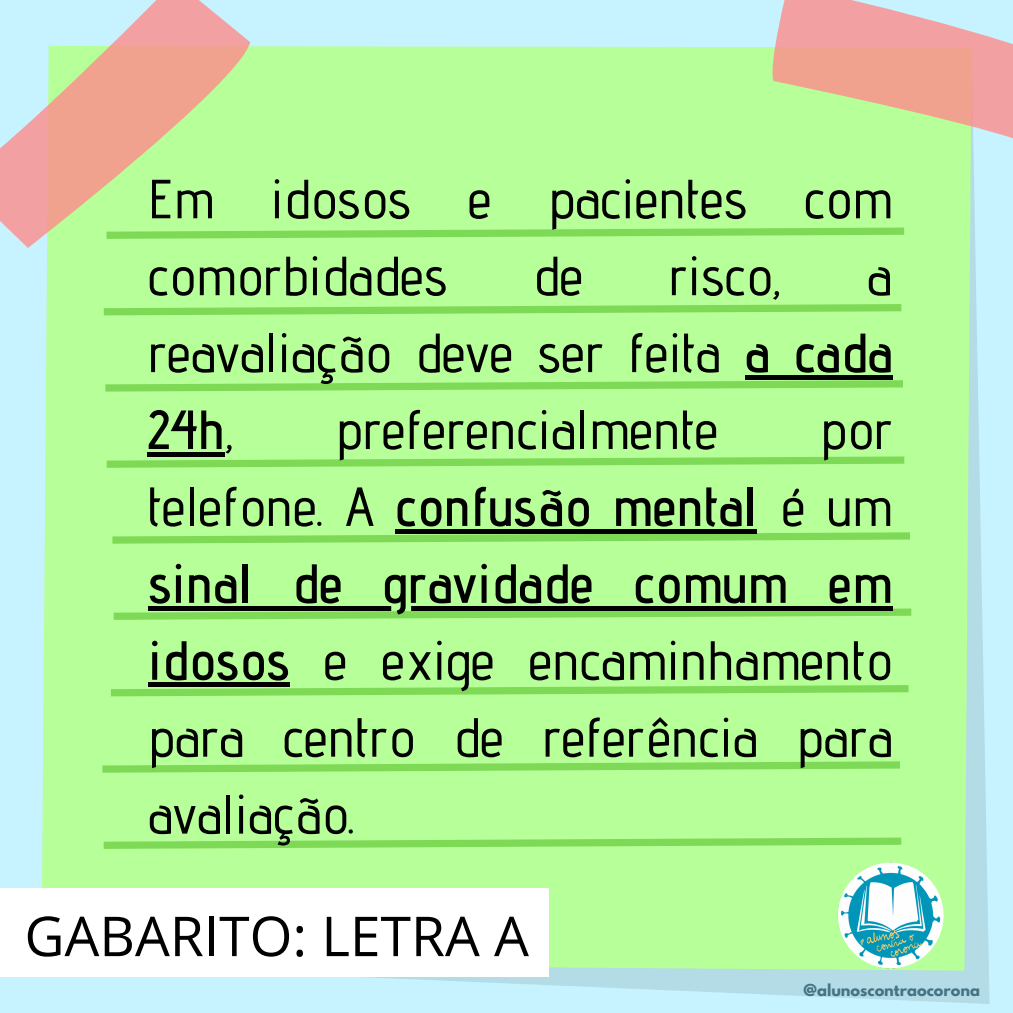
<style>
.page{position:relative;width:1013px;height:1013px;background:#fff}
.page>*{position:absolute;margin:0;border:0;box-sizing:border-box;transform-origin:0 0}
.t1{font:500 55px/76.9px "Advent Pro";color:#000;text-align:justify}
.t2{font:55px "Open Sans";color:#000}
.t3{font:700 14.62px "League Spartan";color:#467384}
.s1{font-weight:600}
</style>
<div class="page">
<div style="left:0;top:0;width:1012px;height:1012px;background:#c6f3ff"></div>
<div style="left:24px;top:46px;width:961px;height:941px;background:#b7ff98"></div>
<svg style="left:0;top:0;width:254px;height:249px"></svg>
<svg style="left:766px;top:0;width:246px;height:157px;background:#dac7a5"></svg>
<svg style="left:106px;top:227px;width:798px;height:12px;background:#94e870"></svg>
<svg style="left:104px;top:304px;width:797px;height:11px;background:#91e66d"></svg>
<svg style="left:105px;top:380px;width:798px;height:11px;background:#91e66d"></svg>
<svg style="left:107px;top:456px;width:797px;height:12px;background:#93e56f"></svg>
<svg style="left:112px;top:532px;width:798px;height:11px;background:#88da65"></svg>
<svg style="left:114px;top:608px;width:797px;height:12px;background:#81cf60"></svg>
<svg style="left:111px;top:685px;width:797px;height:11px;background:#90e56b"></svg>
<svg style="left:102px;top:761px;width:595px;height:11px;background:#91e66d"></svg>
<svg style="left:104px;top:837px;width:593px;height:11px;background:#92e66e"></svg>
<hr style="left:744px;top:375px;width:148px;height:4px;background:#000">
<hr style="left:148px;top:452px;width:77px;height:4px;background:#000">
<div style="left:395px;top:528px;width:362px;height:5px;background:#000"></div>
<div style="left:148px;top:605px;width:744px;height:5px;background:#000"></div>
<div style="left:148px;top:682px;width:142px;height:5px;background:#000"></div>
<img style="left:697px;top:741px;width:293px;height:263px">
<div style="left:0;top:888px;width:549px;height:88px;background:#fff"></div>
<p class="t1" style="left:148px;top:160px;width:746px">Em idosos e pacientes com comorbidades</p>
<p class="t1" style="left:533px;top:236px;width:52px">de</p>
<p class="t1" style="left:668px;top:236px;width:114px">risco,</p>
<p class="t1" style="left:148px;top:236px;width:746px;text-indent:719px">a reavaliação deve ser feita <span class="s1">a cada 24h</span>,</p>
<p class="t1" style="left:335px;top:390px;width:384px">preferencialmente</p>
<p class="t1" style="left:148px;top:390px;width:746px;text-indent:672px">por telefone. A <span class="s1">confusão mental</span> é um <span class="s1">sinal de gravidade comum em idosos</span> e exige encaminhamento para centro de referência para avaliação.</p>
<p class="t2" style="left:24px;top:897px;width:506px">GABARITO: LETRA A</p>
<p class="t3" style="left:803px;top:983px;width:178px">@alunoscontraocorona</p>
</div>
